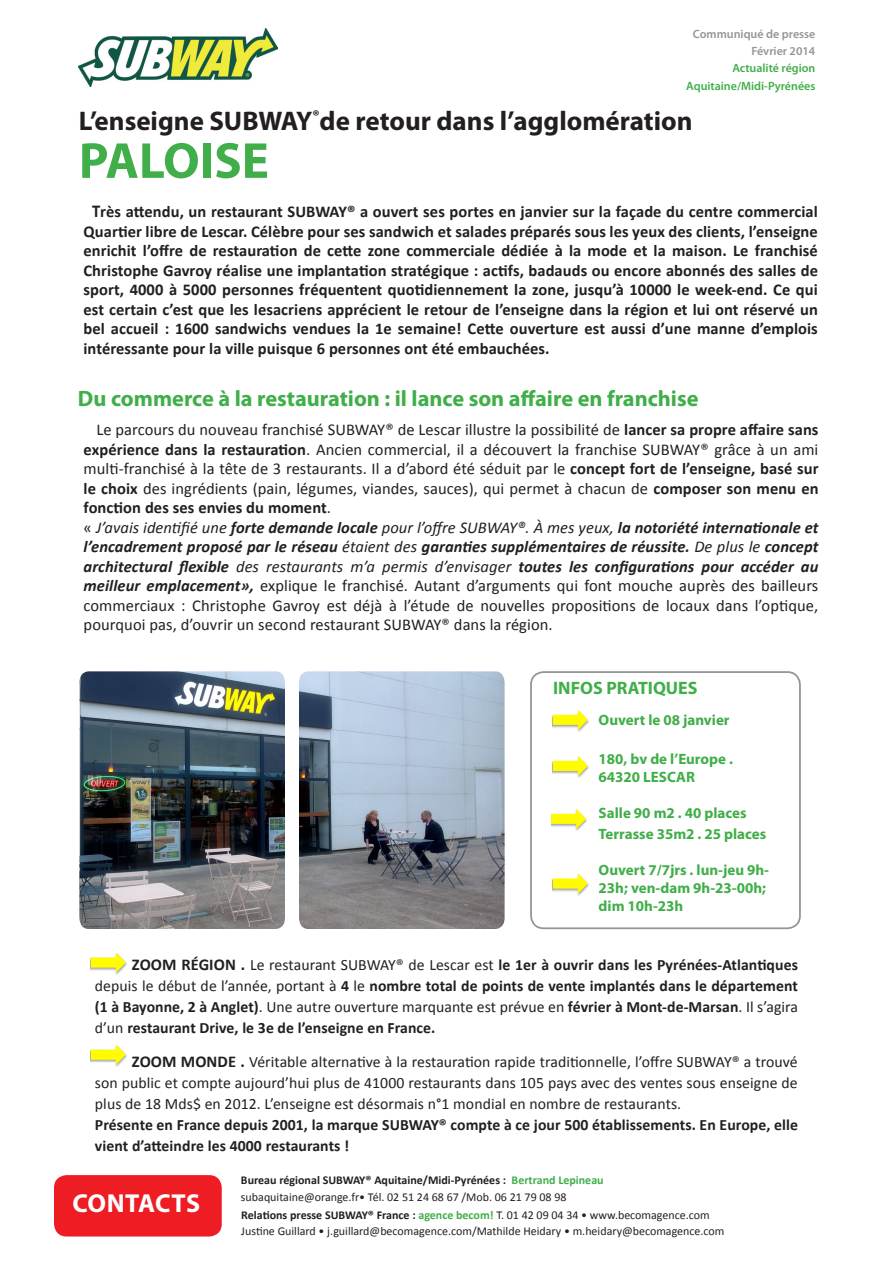
<style>
.page{position:relative;width:893px;height:1263px;background:#fff}
.page>*{position:absolute;margin:0;border:0;box-sizing:border-box;transform-origin:0 0}
.t1{font:700 51px "Myriad Pro";color:#40ae49}
.t2{font:700 27px "Myriad Pro";color:#231f20}
.t3{font:700 26.1px "Myriad Pro";color:#fff}
.t4{font:700 22.35px "Myriad Pro";color:#40ae49}
.t5{font:700 18px "Myriad Pro";color:#40ae49}
.t6{font:16.5px/19.5px "Calibri";letter-spacing:.005em;color:#231f20;text-align:justify}
.t7{font:700 16.5px/19.5px "Calibri";letter-spacing:.005em;color:#231f20;text-align:justify}
.t8{font:700 15.75px/21px "Calibri";letter-spacing:.005em;color:#231f20;text-align:justify}
.t9{font:15.75px/21px "Calibri";letter-spacing:.005em;color:#231f20;text-align:justify}
.t10{font:700 15px/18px "Myriad Pro";color:#40ae49}
.t11{font:12px "Calibri";color:#231f20}
.t12{font:700 12px "Calibri";color:#231f20}
.t13{font:600 12px "Myriad Pro";color:#40ae49}
.t14{font:600 12px "Myriad Pro";color:#939598}
.s1{font-size:18.15px}
.s2{font-weight:700}
.s3{font-style:italic}
.s4{font-weight:700;font-style:italic}
.s5{font-size:16.5px}
.s6{font-weight:400}
.s7{font-weight:700;font-size:16.5px}
.s8{color:#40ae49}
.s9{font-weight:700;color:#40ae49}
</style>
<div class="page">
<img style="left:78px;top:29px;width:200px;height:57px">
<div style="left:530px;top:671px;width:271px;height:258px;border:2px solid #939598;border-radius:13px"></div>
<div style="left:54px;top:1175px;width:168px;height:61px;background:#ee1d23;border-radius:13px"></div>
<img style="left:79px;top:671px;width:426px;height:258px">
<svg style="left:553px;top:710px;width:35px;height:20px"></svg>
<svg style="left:551px;top:809px;width:35px;height:20px"></svg>
<svg style="left:553px;top:756px;width:35px;height:20px"></svg>
<svg style="left:553px;top:873px;width:35px;height:21px"></svg>
<svg style="left:91px;top:952px;width:35px;height:21px"></svg>
<svg style="left:91px;top:1044px;width:35px;height:21px"></svg>
<p class="t14" style="left:693px;top:26px;width:124px">Communiqué de presse</p>
<p class="t14" style="left:751px;top:43px;width:66px">Février 2014</p>
<p class="t13" style="left:732px;top:61px;width:85px">Actualité région</p>
<p class="t13" style="left:686px;top:78px;width:131px">Aquitaine/Midi-Pyrénées</p>
<p class="t2" style="left:79px;top:103px;width:615px">L’enseigne SUBWAY<sup>®</sup>de retour dans l’agglomération</p>
<p class="t1" style="left:79px;top:127px;width:192px">PALOISE</p>
<p class="t7" style="left:84px;top:202px;width:736px;text-indent:9px"><span class="s1">T</span>rès attendu, un restaurant SUBWAY® a ouvert ses portes en janvier sur la façade du centre commercial Quartier libre de Lescar. Célèbre pour ses sandwich et salades préparés sous les yeux des clients, l’enseigne enrichit l’offre de restauration de cette zone commerciale dédiée à la mode et la maison. Le franchisé Christophe Gavroy réalise une implantation stratégique : actifs, badauds ou encore abonnés des salles de sport, 4000 à 5000 personnes fréquentent quotidiennement la zone, jusqu’à 10000 le week-end. Ce qui est certain c’est que les lesacriens apprécient le retour de l’enseigne dans la région et lui ont réservé un bel accueil : 1600 sandwichs vendues la 1e semaine! Cette ouverture est aussi d’une manne d’emplois intéressante pour la ville puisque 6 personnes ont été embauchées.</p>
<p class="t4" style="left:78px;top:384px;width:622px">Du commerce à la restauration : il lance son affaire en franchise</p>
<p class="t6" style="left:84px;top:420px;width:736px;text-indent:13px">Le parcours du nouveau franchisé SUBWAY® de Lescar illustre la possibilité de <span class="s2">lancer sa propre affaire sans expérience dans la restauration</span>. Ancien commercial, il a découvert la franchise SUBWAY® grâce à un ami multi-franchisé à la tête de 3 restaurants. Il a d’abord été séduit par le <span class="s2">concept fort de l’enseigne, basé sur le choix</span> des ingrédients (pain, légumes, viandes, sauces), qui permet à chacun de <span class="s2">composer son menu en fonction des ses envies du moment</span>.</p>
<p class="t6" style="left:84px;top:517px;width:736px">« <span class="s3">J’avais identifié une</span> <span class="s4">forte demande locale</span> <span class="s3">pour l’offre SUBWAY®. À mes yeux,</span> <span class="s4">la notoriété internationale et l’encadrement proposé par le réseau</span> <span class="s3">étaient des</span> <span class="s4">garanties supplémentaires de réussite.</span> <span class="s3">De plus le</span> <span class="s4">concept architectural flexible</span> <span class="s3">des restaurants m’a permis d’envisager</span> <span class="s4">toutes les configurations pour accéder au meilleur emplacement»,</span> explique le franchisé. Autant d’arguments qui font mouche auprès des bailleurs commerciaux : Christophe Gavroy est déjà à l’étude de nouvelles propositions de locaux dans l’optique, pourquoi pas, d’ouvrir un second restaurant SUBWAY® dans la région.</p>
<p class="t5" style="left:553px;top:676px;width:146px">INFOS PRATIQUES</p>
<p class="t10" style="left:599px;top:711px;width:132px">Ouvert le 08 janvier</p>
<p class="t10" style="left:599px;top:750px;width:136px">180, bv de l’Europe .<br>64320 LESCAR</p>
<p class="t10" style="left:599px;top:804px;width:149px">Salle 90 m2 . 40 places</p>
<p class="t10" style="left:599px;top:825px;width:169px">Terrasse 35m2 . 25 places</p>
<p class="t10" style="left:545px;top:861px;width:34px">O</p>
<p class="t10" style="left:599px;top:861px;width:172px;text-indent:11px">uvert 7/7jrs . lun-jeu 9h-<br>23h; ven-dam 9h-23-00h; dim 10h-23h</p>
<p class="t8" style="left:95px;top:954px;width:705px;text-indent:37px"><span class="s5">ZOOM RÉGION .</span> <span class="s6">Le restaurant SUBWAY® de Lescar est</span> le 1er à ouvrir dans les Pyrénées-Atlantiques <span class="s6">depuis le début de l’année, portant à</span> 4 <span class="s6">le</span> nombre total de points de vente implantés dans le département (1 à Bayonne, 2 à Anglet)<span class="s6">. Une autre ouverture marquante est prévue en</span> février à Mont-de-Marsan<span class="s6">. Il s’agira d’un</span> restaurant Drive, le 3e de l’enseigne en France.</p>
<p class="t9" style="left:95px;top:1051px;width:704px;text-indent:37px"><span class="s7">ZOOM MONDE .</span> Véritable alternative à la restauration rapide traditionnelle, l’offre SUBWAY® a trouvé son public et compte aujourd’hui plus de 41000 restaurants dans 105 pays avec des ventes sous enseigne de plus de 18 Mds$ en 2012. L’enseigne est désormais n°1 mondial en nombre de restaurants.</p>
<p class="t8" style="left:95px;top:1114px;width:705px">Présente en France depuis 2001, la marque SUBWAY® compte à ce jour 500 établissements. En Europe, elle vient d’atteindre les 4000 restaurants !</p>
<p class="t3" style="left:72px;top:1186px;width:51px">Contacts</p>
<p class="t12" style="left:241px;top:1172px;width:364px">Bureau régional SUBWAY® Aquitaine/Midi-Pyrénées : <span class="s8">Bertrand Lepineau</span></p>
<p class="t11" style="left:241px;top:1189px;width:327px">subaquitaine@orange.fr• Tél. 02 51 24 68 67 /Mob. 06 21 79 08 98</p>
<p class="t11" style="left:241px;top:1207px;width:470px"><span class="s2">Relations presse SUBWAY® France :</span> <span class="s9">agence becom!</span> T. 01 42 09 04 34 • www.becomagence.com</p>
<p class="t11" style="left:241px;top:1224px;width:485px">Justine Guillard • j.guillard@becomagence.com/Mathilde Heidary • m.heidary@becomagence.com</p>
</div>
